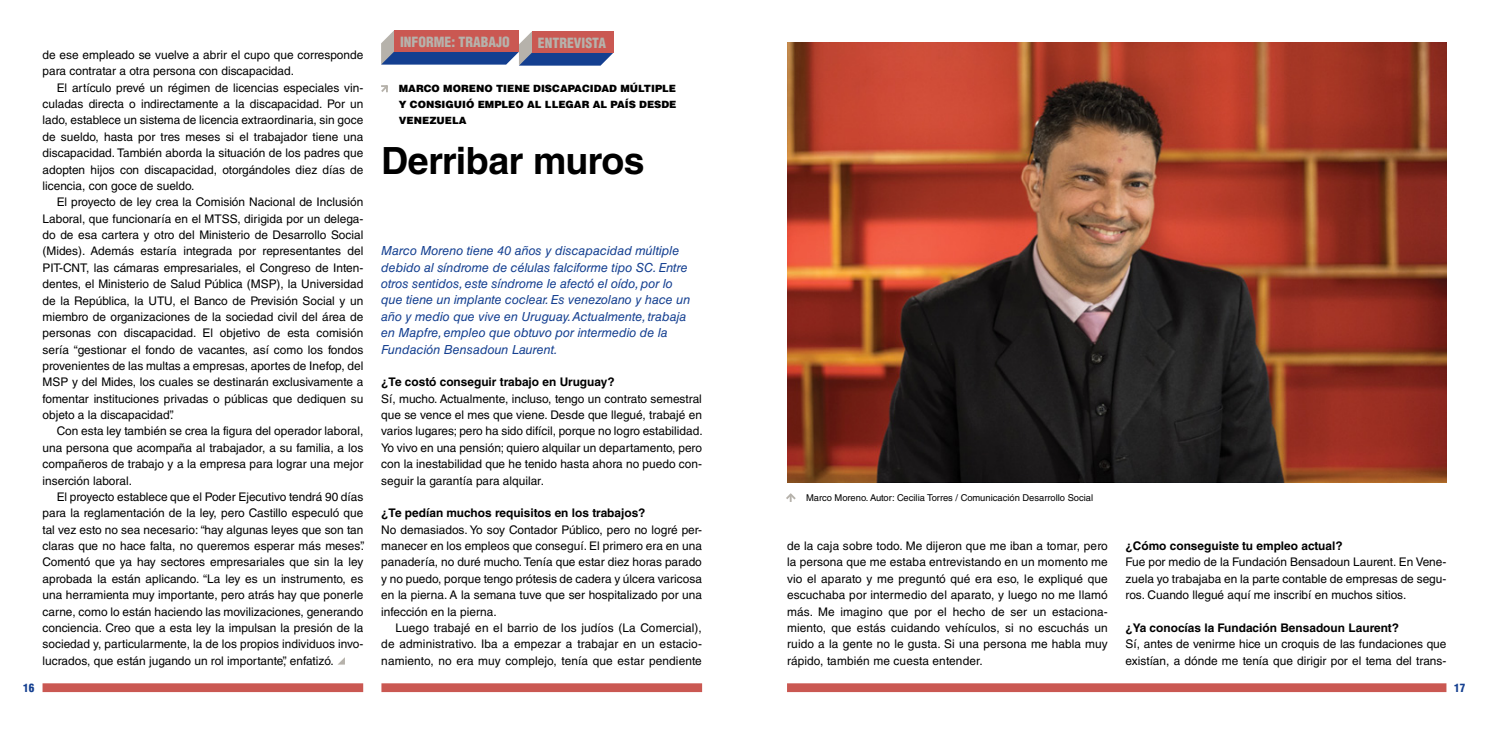
<style>
.page{position:relative;width:1489px;height:745px;background:#fff}
.page>*{position:absolute;margin:0;border:0;box-sizing:border-box;transform-origin:0 0}
.t1{font:700 37.5px "Helvetica LT Std";letter-spacing:-.01em;color:#000}
.t2{font:900 condensed 13.75px "Helvetica LT Std";color:#b6b2ab}
.t3{font:italic 12.5px/16.4px "Helvetica LT Std";color:#143f90}
.t4{font:11.88px/16.4px "Helvetica LT Std";color:#000;text-align:justify}
.t5{font:700 11.88px "Helvetica LT Std";color:#000}
.t6{font:900 condensed 11.25px "Helvetica LT Std";color:#143f90}
.t7{font:900 10px/16.4px "Helvetica LT Std";color:#000;text-align:justify}
.t8{font:9.38px "Helvetica LT Std";color:#000}
</style>
<div class="page">
<div style="left:381px;top:682px;width:321px;height:9px;background:#ca5852"></div>
<div style="left:43px;top:682px;width:320px;height:9px;background:#ca5852"></div>
<svg style="left:381px;top:30px;width:232px;height:36px;background:#79688b"></svg>
<div style="left:394px;top:30px;width:125px;height:22px;background:#ca5852"></div>
<svg style="left:381px;top:85px;width:7px;height:8px"></svg>
<svg style="left:786px;top:493px;width:10px;height:8px"></svg>
<img style="left:787px;top:43px;width:659px;height:439px">
<div style="left:787px;top:682px;width:659px;height:9px;background:#ca5852"></div>
<svg style="left:338px;top:657px;width:7px;height:7px"></svg>
<p class="t4" style="left:43px;top:46px;width:322px">de ese empleado se vuelve a abrir el cupo que corresponde para contratar a otra persona con discapacidad.</p>
<p class="t4" style="left:43px;top:79px;width:322px;text-indent:14px">El artículo prevé un régimen de licencias especiales vin&shy;culadas directa o indirectamente a la discapacidad. Por un lado, establece un sistema de licencia extraordinaria, sin goce de sueldo, hasta por tres meses si el trabajador tiene una discapacidad. También aborda la situación de los padres que adopten hijos con discapacidad, otorgándoles diez días de licencia, con goce de sueldo.</p>
<p class="t4" style="left:43px;top:194px;width:322px;text-indent:14px">El proyecto de ley crea la Comisión Nacional de Inclusión Laboral, que funcionaría en el MTSS, dirigida por un delega&shy;do de esa cartera y otro del Ministerio de Desarrollo Social (Mides). Además estaría integrada por representantes del PIT-CNT, las cámaras empresariales, el Congreso de Inten&shy;dentes, el Ministerio de Salud Pública (MSP), la Universidad de la República, la UTU, el Banco de Previsión Social y un miembro de organizaciones de la sociedad civil del área de personas con discapacidad. El objetivo de esta comisión sería “gestionar el fondo de vacantes, así como los fondos provenientes de las multas a empresas, aportes de Inefop, del MSP y del Mides, los cuales se destinarán exclusivamente a fomentar instituciones privadas o públicas que dediquen su objeto a la discapacidad”.</p>
<p class="t4" style="left:43px;top:423px;width:322px;text-indent:14px">Con esta ley también se crea la figura del operador laboral, una persona que acompaña al trabajador, a su familia, a los compañeros de trabajo y a la empresa para lograr una mejor inserción laboral.</p>
<p class="t4" style="left:43px;top:488px;width:323px;text-indent:14px">El proyecto establece que el Poder Ejecutivo tendrá 90 días para la reglamentación de la ley, pero Castillo especuló que tal vez esto no sea necesario: “hay algunas leyes que son tan claras que no hace falta, no queremos esperar más meses”.<br>Comentó que ya hay sectores empresariales que sin la ley aprobada la están aplicando. “La ley es un instrumento, es una herramienta muy importante, pero atrás hay que ponerle carne, como lo están haciendo las movilizaciones, generando conciencia. Creo que a esta ley la impulsan la presión de la sociedad y, particularmente, la de los propios individuos invo&shy;lucrados, que están jugando un rol importante”, enfatizó.</p>
<p class="t2" style="left:400px;top:33px;width:111px">INFORME: TRABAJO</p>
<p class="t2" style="left:538px;top:34px;width:70px">ENTREVISTA</p>
<p class="t7" style="left:399px;top:80px;width:279px">MARCO MORENO TIENE DISCAPACIDAD MÚLTIPLE Y CONSIGUIÓ EMPLEO AL LLEGAR AL PAÍS DESDE VENEZUELA</p>
<h1 class="t1" style="left:381px;top:137px;width:265px">Derribar muros</h1>
<p class="t3" style="left:381px;top:242px;width:311px">Marco Moreno tiene 40 años y discapacidad múltiple debido al síndrome de células falciforme tipo SC. Entre otros sentidos, este síndrome le afectó el oído, por lo que tiene un implante coclear. Es venezolano y hace un año y medio que vive en Uruguay. Actualmente, trabaja en Mapfre, empleo que obtuvo por intermedio de la Fundación Bensadoun Laurent.</p>
<p class="t5" style="left:381px;top:374px;width:235px">¿Te costó conseguir trabajo en Uruguay?</p>
<p class="t4" style="left:381px;top:390px;width:323px">Sí, mucho. Actualmente, incluso, tengo un contrato semestral que se vence el mes que viene. Desde que llegué, trabajé en varios lugares; pero ha sido difícil, porque no logro estabilidad.<br>Yo vivo en una pensión; quiero alquilar un departamento, pero con la inestabilidad que he tenido hasta ahora no puedo con&shy;seguir la garantía para alquilar.</p>
<p class="t5" style="left:381px;top:505px;width:266px">¿Te pedían muchos requisitos en los trabajos?</p>
<p class="t4" style="left:381px;top:521px;width:322px">No demasiados. Yo soy Contador Público, pero no logré per&shy;manecer en los empleos que conseguí. El primero era en una panadería, no duré mucho. Tenía que estar diez horas parado y no puedo, porque tengo prótesis de cadera y úlcera varicosa en la pierna. A la semana tuve que ser hospitalizado por una infección en la pierna.</p>
<p class="t4" style="left:381px;top:619px;width:322px;text-indent:14px">Luego trabajé en el barrio de los judíos (La Comercial), de administrativo. Iba a empezar a trabajar en un estacio&shy;namiento, no era muy complejo, tenía que estar pendiente</p>
<p class="t8" style="left:806px;top:492px;width:288px">Marco Moreno. Autor: Cecilia Torres / Comunicación Desarrollo Social</p>
<p class="t4" style="left:787px;top:537px;width:322px">de la caja sobre todo. Me dijeron que me iban a tomar, pero la persona que me estaba entrevistando en un momento me vio el aparato y me preguntó qué era eso, le expliqué que escuchaba por intermedio del aparato, y luego no me llamó más. Me imagino que por el hecho de ser un estaciona&shy;miento, que estás cuidando vehículos, si no escuchás un ruido a la gente no le gusta. Si una persona me habla muy rápido, también me cuesta entender.</p>
<p class="t5" style="left:1125px;top:538px;width:218px">¿Cómo conseguiste tu empleo actual?</p>
<p class="t4" style="left:1125px;top:553px;width:322px">Fue por medio de la Fundación Bensadoun Laurent. En Vene&shy;zuela yo trabajaba en la parte contable de empresas de segu&shy;ros. Cuando llegué aquí me inscribí en muchos sitios.</p>
<p class="t5" style="left:1125px;top:620px;width:275px">¿Ya conocías la Fundación Bensadoun Laurent?</p>
<p class="t4" style="left:1125px;top:635px;width:322px">Sí, antes de venirme hice un croquis de las fundaciones que existían, a dónde me tenía que dirigir por el tema del trans-</p>
<p class="t6" style="left:23px;top:679px;width:13px">16</p>
<p class="t6" style="left:1453px;top:680px;width:13px">17</p>
</div>
